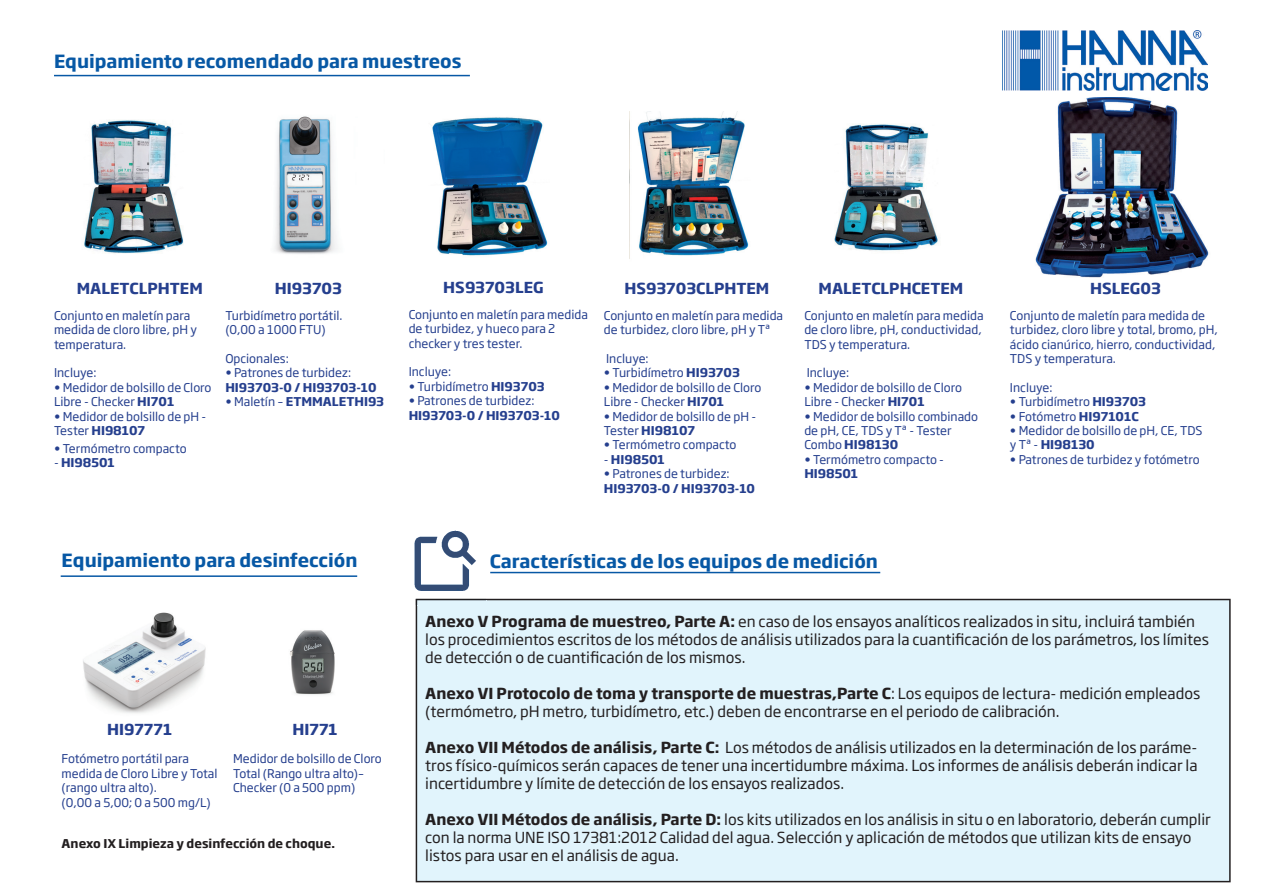
<style>
.page{position:relative;width:1263px;height:893px;background:#fff}
.page>*{position:absolute;margin:0;border:0;box-sizing:border-box;transform-origin:0 0}
.t1{font:700 18px "Soho Gothic Pro";color:#0758a5}
.t2{font:15px/18px "Soho Gothic Pro";color:#231f20}
.t3{font:700 15px "Soho Gothic Pro";color:#253f8e}
.t4{font:12px/14.4px "Soho Gothic Pro";color:#253f8e}
.t5{font:700 12px "Soho Gothic Pro";color:#253f8e}
.t6{font:700 12px "Soho Gothic Pro";color:#231f20}
.s1{font-weight:700}
.s2{font-weight:400}
</style>
<div class="page">
<img style="left:1002px;top:30px;width:205px;height:60px">
<div style="left:416px;top:599px;width:815px;height:283px;background:#e1f4fc"></div>
<img style="left:414px;top:530px;width:72px;height:75px">
<img style="left:416px;top:599px;width:70px;height:6px">
<img style="left:84px;top:120px;width:100px;height:134px">
<img style="left:275px;top:116px;width:62px;height:138px">
<img style="left:431px;top:117px;width:117px;height:139px">
<img style="left:637px;top:111px;width:112px;height:145px">
<img style="left:834px;top:124px;width:105px;height:127px">
<img style="left:1035px;top:97px;width:174px;height:180px">
<img style="left:83px;top:612px;width:123px;height:101px">
<img style="left:290px;top:630px;width:45px;height:65px">
<hr style="left:54px;top:75px;width:416px;height:1px;background:#0758a5">
<hr style="left:61px;top:575px;width:296px;height:2px;background:#0758a5">
<hr style="left:490px;top:572px;width:390px;height:1px;background:#0758a5">
<h1 class="t1" style="left:54px;top:47px;width:409px">Equipamiento recomendado para muestreos</h1>
<p class="t3" style="left:77px;top:277px;width:128px">MALETCLPHTEM</p>
<p class="t3" style="left:275px;top:277px;width:69px">HI93703</p>
<p class="t3" style="left:443px;top:276px;width:102px">HS93703LEG</p>
<p class="t3" style="left:624px;top:277px;width:146px">HS93703CLPHTEM</p>
<p class="t3" style="left:818px;top:277px;width:146px">MALETCLPHCETEM</p>
<p class="t3" style="left:1090px;top:277px;width:72px">HSLEG03</p>
<p class="t4" style="left:54px;top:308px;width:144px">Conjunto en maletín para medida de cloro libre, pH y temperatura.</p>
<p class="t4" style="left:54px;top:365px;width:44px">Incluye:</p>
<p class="t4" style="left:54px;top:380px;width:159px">• Medidor de bolsillo de Cloro<br>Libre - Checker <span class="s1">HI701</span></p>
<p class="t4" style="left:54px;top:408px;width:154px">• Medidor de bolsillo de pH -<br>Tester <span class="s1">HI98107</span></p>
<p class="t4" style="left:54px;top:441px;width:134px">• Termómetro compacto</p>
<p class="t5" style="left:54px;top:453px;width:62px"><span class="s2">-</span> HI98501</p>
<p class="t4" style="left:225px;top:308px;width:119px">Turbidímetro portátil. (0,00 a 1000 FTU)</p>
<p class="t4" style="left:225px;top:351px;width:65px">Opcionales:</p>
<p class="t4" style="left:225px;top:365px;width:127px">• Patrones de turbidez:</p>
<p class="t5" style="left:225px;top:378px;width:153px">HI93703-0 / HI93703-10</p>
<p class="t5" style="left:225px;top:392px;width:160px"><span class="s2">• Maletín –</span> ETMMALETHI93</p>
<h1 class="t1" style="left:62px;top:546px;width:297px">Equipamiento para desinfección</h1>
<p class="t3" style="left:107px;top:717px;width:67px">HI97771</p>
<p class="t4" style="left:62px;top:751px;width:157px">Fotómetro portátil para medida de Cloro Libre y Total (rango ultra alto).<br>(0,00 a 5,00; 0 a 500 mg/L)</p>
<p class="t3" style="left:292px;top:717px;width:47px">HI771</p>
<p class="t4" style="left:233px;top:751px;width:150px">Medidor de bolsillo de Cloro<br>Total (Rango ultra alto)–<br>Checker (0 a 500 ppm)</p>
<p class="t6" style="left:62px;top:834px;width:275px">Anexo IX Limpieza y desinfección de choque.</p>
<p class="t4" style="left:409px;top:306px;width:181px">Conjunto en maletín para medida de turbidez, y hueco para 2 checker y tres tester.</p>
<p class="t4" style="left:409px;top:364px;width:44px">Incluye:</p>
<p class="t4" style="left:409px;top:378px;width:137px">• Turbidímetro <span class="s1">HI93703</span></p>
<p class="t4" style="left:409px;top:393px;width:127px">• Patrones de turbidez:</p>
<p class="t5" style="left:409px;top:406px;width:153px">HI93703-0 / HI93703-10</p>
<p class="t4" style="left:604px;top:308px;width:181px">Conjunto en maletín para medida de turbidez, cloro libre, pH y Tª</p>
<p class="t4" style="left:606px;top:351px;width:44px">Incluye:</p>
<p class="t4" style="left:604px;top:365px;width:137px">• Turbidímetro <span class="s1">HI93703</span></p>
<p class="t4" style="left:604px;top:380px;width:159px">• Medidor de bolsillo de Cloro<br>Libre - Checker <span class="s1">HI701</span></p>
<p class="t4" style="left:604px;top:408px;width:154px">• Medidor de bolsillo de pH -<br>Tester <span class="s1">HI98107</span></p>
<p class="t4" style="left:604px;top:437px;width:134px">• Termómetro compacto</p>
<p class="t5" style="left:604px;top:450px;width:62px"><span class="s2">-</span> HI98501</p>
<p class="t4" style="left:604px;top:466px;width:127px">• Patrones de turbidez:</p>
<p class="t5" style="left:604px;top:479px;width:153px">HI93703-0 / HI93703-10</p>
<p class="t4" style="left:804px;top:308px;width:181px">Conjunto en maletín para medida de cloro libre, pH, conductividad,<br>TDS y temperatura.</p>
<p class="t4" style="left:807px;top:365px;width:44px">Incluye:</p>
<p class="t4" style="left:804px;top:380px;width:159px">• Medidor de bolsillo de Cloro<br>Libre - Checker <span class="s1">HI701</span></p>
<p class="t4" style="left:804px;top:408px;width:175px">• Medidor de bolsillo combinado de pH, CE, TDS y Tª - Tester<br>Combo <span class="s1">HI98130</span></p>
<p class="t4" style="left:804px;top:452px;width:141px">• Termómetro compacto -</p>
<p class="t5" style="left:804px;top:464px;width:55px">HI98501</p>
<h1 class="t1" style="left:490px;top:547px;width:390px">Características de los equipos de medición</h1>
<p class="t4" style="left:1010px;top:308px;width:209px">Conjunto de maletín para medida de turbidez, cloro libre y total, bromo, pH, ácido cianúrico, hierro, conductividad, TDS y temperatura.</p>
<p class="t4" style="left:1010px;top:380px;width:44px">Incluye:</p>
<p class="t4" style="left:1010px;top:394px;width:137px">• Turbidímetro <span class="s1">HI93703</span></p>
<p class="t4" style="left:1010px;top:408px;width:130px">• Fotómetro <span class="s1">HI97101C</span></p>
<p class="t4" style="left:1010px;top:423px;width:194px">• Medidor de bolsillo de pH, CE, TDS y Tª - <span class="s1">HI98130</span></p>
<p class="t4" style="left:1010px;top:452px;width:191px">• Patrones de turbidez y fotómetro</p>
<p class="t2" style="left:425px;top:612px;width:785px"><span class="s1">Anexo V Programa de muestreo, Parte A:</span> en caso de los ensayos analíticos realizados in situ, incluirá también los procedimientos escritos de los métodos de análisis utilizados para la cuantificación de los parámetros, los límites de detección o de cuantificación de los mismos.</p>
<p class="t2" style="left:425px;top:684px;width:776px"><span class="s1">Anexo VI Protocolo de toma y transporte de muestras,Parte C</span>: Los equipos de lectura- medición empleados (termómetro, pH metro, turbidímetro, etc.) deben de encontrarse en el periodo de calibración.</p>
<p class="t2" style="left:425px;top:738px;width:774px;text-align:justify"><span class="s1">Anexo VII Métodos de análisis, Parte C:</span> Los métodos de análisis utilizados en la determinación de los paráme&shy;tros físico-químicos serán capaces de tener una incertidumbre máxima. Los informes de análisis deberán indicar la incertidumbre y límite de detección de los ensayos realizados.</p>
<p class="t2" style="left:425px;top:810px;width:787px"><span class="s1">Anexo VII Métodos de análisis, Parte D:</span> los kits utilizados en los análisis in situ o en laboratorio, deberán cumplir con la norma UNE ISO 17381:2012 Calidad del agua. Selección y aplicación de métodos que utilizan kits de ensayo listos para usar en el análisis de agua.</p>
</div>
